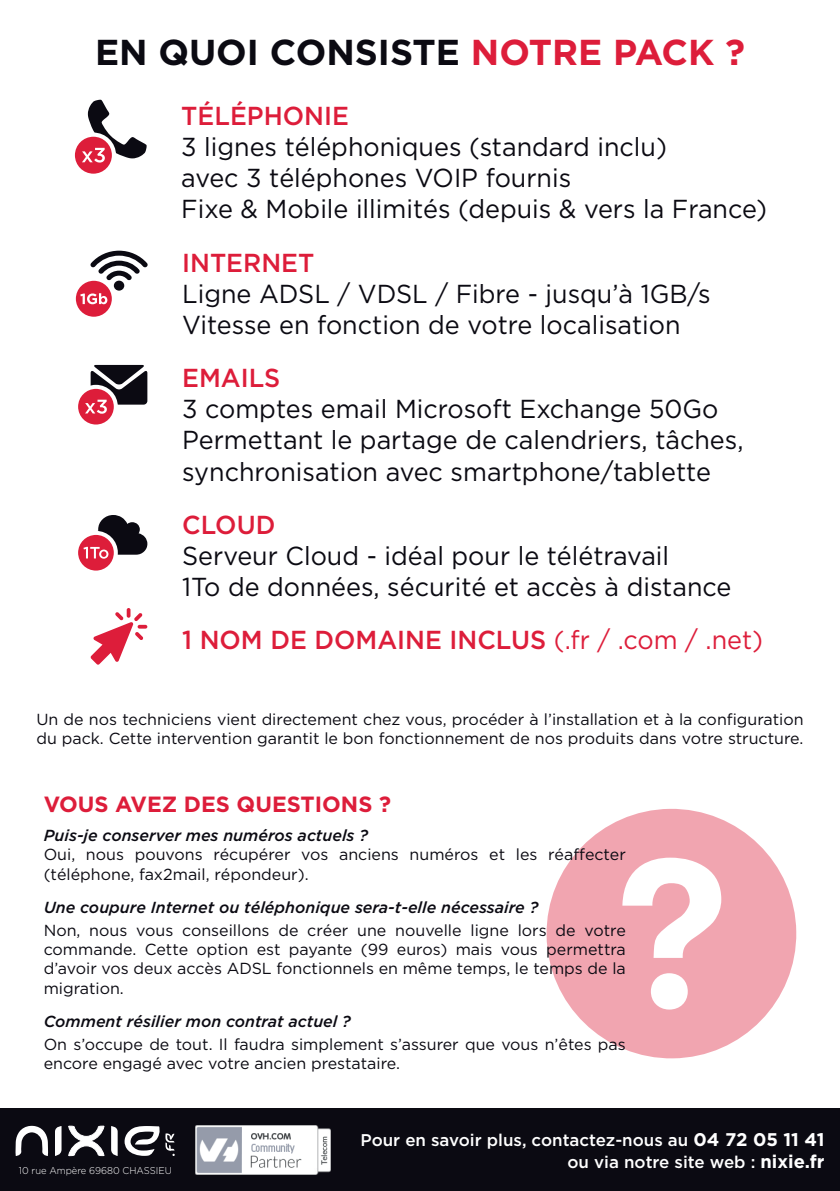
<style>
.page{position:relative;width:840px;height:1191px;background:#fff}
.page>*{position:absolute;margin:0;border:0;box-sizing:border-box;transform-origin:0 0}
.t1{font:700 36px "Gotham";color:#0b0a12}
.t2{font:26px/31.2px "Gotham";color:#0b0a12}
.t3{font:500 26px "Gotham";color:#dd1d3a}
.t4{font:700 22px "Gotham";color:#dd1d3a}
.t5{font:500 17px/22px "Gotham";color:#fff;text-align:right}
.t6{font:16px/19.2px "Gotham";color:#0b0a12}
.t7{font:italic 500 16px "Gotham";color:#0b0a12}
.t8{font:300 9.8px "Gotham";color:#fff;scale:.95 1}
.s1{color:#dd1d3a}
.s2{font-weight:400}
.s3{font-weight:700;font-size:18.4px}
</style>
<div class="page">
<svg style="left:546px;top:809px;width:249px;height:249px;fill:#f1a5b0"></svg>
<svg style="left:73px;top:135px;width:41px;height:41px"></svg>
<div style="left:71px;top:133px;width:45px;height:45px;border:4px solid #fff;border-radius:50%"></div>
<svg style="left:82px;top:100px;width:64px;height:63px"></svg>
<svg style="left:76px;top:533px;width:40px;height:39px"></svg>
<div style="left:74px;top:531px;width:44px;height:43px;border:4px solid #fff;border-radius:50%"></div>
<svg style="left:83px;top:515px;width:64px;height:43px"></svg>
<svg style="left:76px;top:387px;width:40px;height:39px"></svg>
<div style="left:74px;top:385px;width:44px;height:43px;border:4px solid #fff;border-radius:50%"></div>
<svg style="left:85px;top:365px;width:62px;height:49px"></svg>
<svg style="left:74px;top:279px;width:40px;height:40px"></svg>
<div style="left:72px;top:277px;width:44px;height:44px;border:4px solid #fff;border-radius:50%"></div>
<svg style="left:80px;top:251px;width:68px;height:53px"></svg>
<svg style="left:90px;top:608px;width:57px;height:56px"></svg>
<div style="left:0;top:1108px;width:839px;height:83px;background:#0b0a12"></div>
<svg style="left:15px;top:1125px;width:33px;height:31px"></svg>
<svg style="left:111px;top:1126px;width:7px;height:30px"></svg>
<svg style="left:55px;top:1126px;width:6px;height:29px"></svg>
<svg style="left:68px;top:1125px;width:36px;height:31px"></svg>
<svg style="left:124px;top:1126px;width:51px;height:30px"></svg>
<img style="left:195px;top:1125px;width:135px;height:49px">
<h1 class="t1" style="left:95px;top:32px;width:651px">EN QUOI CONSISTE <span class="s1">NOTRE PACK ?</span></h1>
<h2 class="t3" style="left:181px;top:101px;width:169px">TÉLÉPHONIE</h2>
<h2 class="t2" style="left:181px;top:130px;width:587px">3 lignes téléphoniques (standard inclu)<br>avec 3 téléphones VOIP fournis<br>Fixe &amp; Mobile illimités (depuis &amp; vers la France)</h2>
<h2 class="t3" style="left:182px;top:247px;width:134px">INTERNET</h2>
<h2 class="t2" style="left:182px;top:277px;width:530px">Ligne ADSL / VDSL / Fibre - jusqu’à 1GB/s<br>Vitesse en fonction de votre localisation</h2>
<h2 class="t3" style="left:182px;top:363px;width:100px">EMAILS</h2>
<h2 class="t2" style="left:182px;top:393px;width:562px">3 comptes email Microsoft Exchange 50Go<br>Permettant le partage de calendriers, tâches, synchronisation avec smartphone/tablette</h2>
<h2 class="t3" style="left:182px;top:510px;width:95px">CLOUD</h2>
<h2 class="t2" style="left:182px;top:540px;width:550px">Serveur Cloud - idéal pour le télétravail<br>1To de données, sécurité et accès à distance</h2>
<h2 class="t3" style="left:182px;top:625px;width:582px">1 NOM DE DOMAINE INCLUS <span class="s2">(.fr / .com / .net)</span></h2>
<p class="t6" style="left:36px;top:709px;width:768px">Un de nos techniciens vient directement chez vous, procéder à l’installation et à la configuration du pack. Cette intervention garantit le bon fonctionnement de nos produits dans votre structure.</p>
<h3 class="t4" style="left:44px;top:791px;width:348px">VOUS AVEZ DES QUESTIONS ?</h3>
<p class="t7" style="left:44px;top:826px;width:326px">Puis-je conserver mes numéros actuels ?</p>
<p class="t6" style="left:44px;top:844px;width:583px">Oui, nous pouvons récupérer vos anciens numéros et les réaffecter (téléphone, fax2mail, répondeur).</p>
<p class="t7" style="left:44px;top:898px;width:496px">Une coupure Internet ou téléphonique sera-t-elle nécessaire ?</p>
<p class="t6" style="left:44px;top:920px;width:583px;text-align:justify">Non, nous vous conseillons de créer une nouvelle ligne lors de votre commande. Cette option est payante (99 euros) mais vous permettra d’avoir vos deux accès ADSL fonctionnels en même temps, le temps de la migration.</p>
<p class="t7" style="left:44px;top:1012px;width:308px">Comment résilier mon contrat actuel ?</p>
<p class="t6" style="left:44px;top:1034px;width:583px">On s’occupe de tout. Il faudra simplement s’assurer que vous n’êtes pas encore engagé avec votre ancien prestataire.</p>
<p class="t8" style="left:19px;top:1164px;width:162px">10 rue Ampère 69680 CHASSIEU</p>
<p class="t5" style="left:360px;top:1128px;width:465px">Pour en savoir plus, contactez-nous au <span class="s3">04 72 05 11 41 </span>ou via notre site web : <span class="s3">nixie.fr</span></p>
</div>
